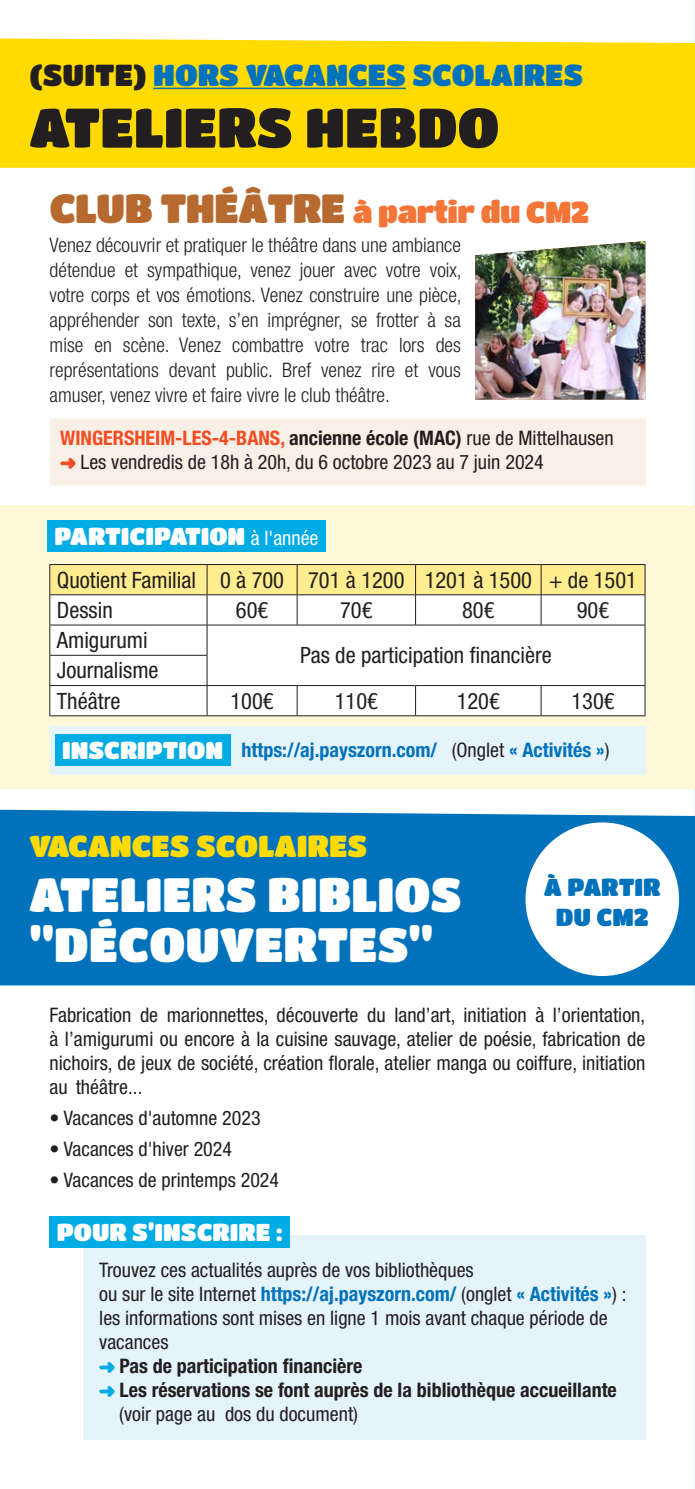
<style>
.page{position:relative;width:695px;height:1489px;background:#fff}
.page>*{position:absolute;margin:0;border:0;box-sizing:border-box;transform-origin:0 0}
.t1{font:55px "Titan One";color:#231f20}
.t2{font:47.5px/50px "Titan One";color:#fff}
.t3{font:30px "Titan One";color:#0072bc}
.t4{font:30px "Titan One";color:#f37537}
.t5{font:30px "Titan One";color:#ffdb01}
.t6{font:24.25px/29.2px "Titan One";color:#0072bc;text-align:center}
.t7{font:24px "Titan One";color:#fff}
.t8{font:condensed 22.5px/30.2px "Helvetica Neue LT Std";color:#231f20}
.t9{font:condensed 20px/24px "Helvetica Neue LT Std";color:#231f20}
.t10{font:300 condensed 20px/25px "Helvetica Neue LT Std";color:#231f20;text-align:justify}
.t11{font:700 condensed 20px/24px "Helvetica Neue LT Std";color:#231f20}
.t12{font:700 condensed 20px "Helvetica Neue LT Std";color:#0072bc}
.t13{font:700 condensed 20px "Helvetica Neue LT Std";color:#f04d22}
.s1{color:#231f20}
.s2{font-size:40.25px;color:#b76a30}
.s3{font-weight:700;color:#f04d22}
.s4{font-weight:700}
.s5{font-family:"Helvetica Neue LT Std";font-stretch:condensed;font-size:20px}
.s6{font-weight:400;color:#231f20}
.s7{font-weight:700;color:#0072bc}
</style>
<div class="page">
<div style="left:0;top:38px;width:694px;height:130px;background:#ffdb01"></div>
<hr style="left:153px;top:88px;width:252px;height:1px;background:#0072bc">
<img style="left:475px;top:241px;width:170px;height:158px">
<div style="left:50px;top:418px;width:595px;height:67px;background:#f8efe7"></div>
<svg style="left:62px;top:461px;width:3px;height:4px"></svg>
<svg style="left:65px;top:457px;width:11px;height:12px"></svg>
<div style="left:83px;top:1234px;width:562px;height:205px;background:#e5f3fb"></div>
<div style="left:50px;top:1216px;width:240px;height:32px;background:#00ace4"></div>
<svg style="left:101px;top:1365px;width:3px;height:4px"></svg>
<svg style="left:104px;top:1362px;width:11px;height:11px"></svg>
<svg style="left:101px;top:1389px;width:3px;height:4px"></svg>
<svg style="left:104px;top:1386px;width:11px;height:11px"></svg>
<div style="left:0;top:505px;width:694px;height:284px;background:#fef8d8"></div>
<div style="left:50px;top:625px;width:594px;height:90px;background:#fff"></div>
<svg style="left:49px;top:564px;width:596px;height:60px;background:#f4ecbf"></svg>
<hr style="left:49px;top:624px;width:158px;height:1px;background:#231f20">
<hr style="left:49px;top:625px;width:1px;height:30px;background:#231f20">
<hr style="left:207px;top:624px;width:90px;height:1px;background:#231f20">
<hr style="left:207px;top:625px;width:1px;height:30px;background:#231f20">
<hr style="left:297px;top:624px;width:118px;height:1px;background:#231f20">
<hr style="left:415px;top:624px;width:126px;height:1px;background:#231f20">
<hr style="left:541px;top:624px;width:104px;height:1px;background:#231f20">
<hr style="left:644px;top:625px;width:1px;height:30px;background:#231f20">
<hr style="left:49px;top:655px;width:158px;height:1px;background:#231f20">
<hr style="left:49px;top:655px;width:1px;height:30px;background:#231f20">
<hr style="left:207px;top:655px;width:1px;height:30px;background:#231f20">
<hr style="left:644px;top:655px;width:1px;height:30px;background:#231f20">
<hr style="left:49px;top:685px;width:158px;height:1px;background:#231f20">
<svg style="left:49px;top:686px;width:1px;height:29px"></svg>
<hr style="left:207px;top:685px;width:90px;height:1px;background:#231f20">
<svg style="left:207px;top:686px;width:1px;height:29px"></svg>
<hr style="left:297px;top:685px;width:118px;height:1px;background:#231f20">
<svg style="left:297px;top:686px;width:1px;height:29px"></svg>
<hr style="left:415px;top:685px;width:126px;height:1px;background:#231f20">
<svg style="left:415px;top:686px;width:1px;height:29px"></svg>
<hr style="left:541px;top:685px;width:104px;height:1px;background:#231f20">
<svg style="left:540px;top:686px;width:1px;height:29px"></svg>
<svg style="left:644px;top:686px;width:1px;height:29px"></svg>
<hr style="left:49px;top:715px;width:158px;height:1px;background:#231f20">
<hr style="left:207px;top:715px;width:90px;height:1px;background:#231f20">
<hr style="left:297px;top:715px;width:118px;height:1px;background:#231f20">
<hr style="left:415px;top:715px;width:126px;height:1px;background:#231f20">
<hr style="left:541px;top:715px;width:104px;height:1px;background:#231f20">
<div style="left:50px;top:726px;width:595px;height:49px;background:#e5f3fb"></div>
<div style="left:55px;top:733px;width:176px;height:32px;background:#00ace4"></div>
<div style="left:47px;top:520px;width:279px;height:32px;background:#00ace4"></div>
<div style="left:0;top:809px;width:694px;height:176px;background:#0072bc"></div>
<div style="left:525px;top:822px;width:154px;height:153px;background:#fff;border-radius:50%"></div>
<h3 class="t3" style="left:29px;top:57px;width:555px"><span class="s1">(SUITE)</span> HORS VACANCES SCOLAIRES</h3>
<h1 class="t1" style="left:29px;top:94px;width:471px">ATELIERS HEBDO</h1>
<h3 class="t4" style="left:50px;top:194px;width:541px"><span class="s2">CLUB THÉÂTRE</span> À PARTIR DU CM2</h3>
<p class="t10" style="left:50px;top:232px;width:413px">Venez découvrir et pratiquer le théâtre dans une ambiance détendue et sympathique, venez jouer avec votre voix, votre corps et vos émotions. Venez construire une pièce, appréhender son texte, s’en imprégner, se frotter à sa mise en scène. Venez combattre votre trac lors des représentations devant public. Bref venez rire et vous amuser, venez vivre et faire vivre le club théâtre.</p>
<p class="t13" style="left:60px;top:425px;width:75px">Wingersheim</p>
<p class="t9" style="left:80px;top:425px;width:534px;text-indent:95px"><span class="s3">-les-4-Bans,</span> <span class="s4">ancienne école (MAC)</span> rue de Mittelhausen<br>Les vendredis de 18h à 20h, du 6 octobre 2023 au 7 juin 2024</p>
<p class="t7" style="left:55px;top:522px;width:265px">PARTICIPATION <span class="s5">à l'année</span></p>
<p class="t8" style="left:57px;top:564px;width:581px">Quotient Familial 0 à 700 701 à 1200 1201 à 1500 + de 1501<br>Dessin</p>
<p class="t8" style="left:236px;top:594px;width:34px">60€</p>
<p class="t8" style="left:340px;top:594px;width:34px">70€</p>
<p class="t8" style="left:462px;top:594px;width:34px">80€</p>
<p class="t8" style="left:576px;top:594px;width:34px">90€</p>
<p class="t8" style="left:57px;top:625px;width:92px">Amigurumi</p>
<p class="t8" style="left:57px;top:655px;width:103px">Journalisme<br>Théâtre</p>
<p class="t8" style="left:300px;top:640px;width:253px">Pas de participation financière</p>
<p class="t8" style="left:230px;top:685px;width:45px">100€</p>
<p class="t8" style="left:334px;top:685px;width:45px">110€</p>
<p class="t8" style="left:456px;top:685px;width:45px">120€</p>
<p class="t8" style="left:571px;top:685px;width:45px">130€</p>
<p class="t7" style="left:62px;top:735px;width:163px">INSCRIPTION</p>
<p class="t12" style="left:241px;top:737px;width:369px">https://aj.payszorn.com/ <span class="s6">(Onglet</span> « Activités »<span class="s6">)</span></p>
<h3 class="t5" style="left:29px;top:828px;width:339px">VACANCES SCOLAIRES</h3>
<h2 class="t2" style="left:29px;top:867px;width:433px">ATELIERS BIBLIOS "DÉCOUVERTES"</h2>
<p class="t6" style="left:544px;top:872px;width:118px">À PARTIR<br>DU CM2</p>
<p class="t9" style="left:50px;top:1002px;width:597px;text-align:justify">Fabrication de marionnettes, découverte du land’art, initiation à l’orientation, à l’amigurumi ou encore à la cuisine sauvage, atelier de poésie, fabrication de nichoirs, de jeux de société, création florale, atelier manga ou coiffure, initiation au théâtre...</p>
<p class="t9" style="left:50px;top:1105px;width:212px">• Vacances d'automne 2023</p>
<p class="t9" style="left:50px;top:1136px;width:184px">• Vacances d'hiver 2024</p>
<p class="t9" style="left:50px;top:1168px;width:231px">• Vacances de printemps 2024</p>
<p class="t7" style="left:57px;top:1217px;width:227px">POUR S’INSCRIRE :</p>
<p class="t9" style="left:99px;top:1257px;width:528px">Trouvez ces actualités auprès de vos bibliothèques<br>ou sur le site Internet <span class="s7">https://aj.payszorn.com/</span> (onglet <span class="s7">« Activités »</span>) : les informations sont mises en ligne 1 mois avant chaque période de vacances</p>
<p class="t11" style="left:119px;top:1353px;width:498px">Pas de participation financière<br>Les réservations se font auprès de la bibliothèque accueillante</p>
<p class="t9" style="left:119px;top:1401px;width:240px">(voir page au dos du document)</p>
</div>
